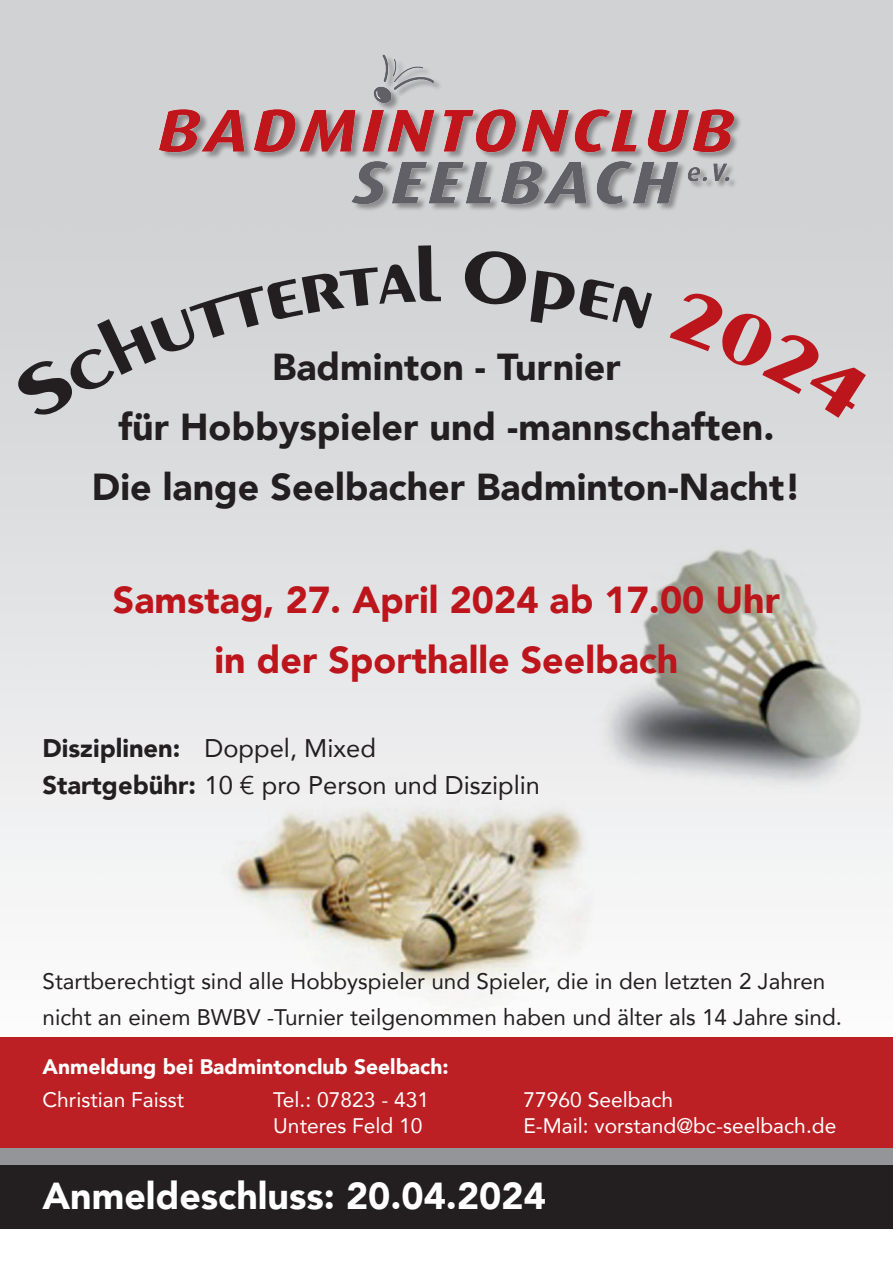
<style>
.page{position:relative;width:893px;height:1263px;background:#fff}
.page>*{position:absolute;margin:0;border:0;box-sizing:border-box;transform-origin:0 0}
.t1{font:900 37.5px/60px "Avenir";color:#231f20;text-align:center}
.t2{font:900 37.5px/60px "Avenir";color:#bc151c;text-align:center}
.t3{font:900 37.5px "Avenir";color:#fff}
.t4{font:25.5px/37.5px "Avenir";color:#231f20}
.t5{font:22.5px/36px "Avenir";color:#231f20}
.t6{font:21px/25.5px "Avenir";color:#fff}
.t7{font:900 21px "Avenir";color:#fff}
.s1{font-weight:900}
</style>
<div class="page">
<img style="left:0;top:0;width:893px;height:1007px">
<div style="left:0;top:1037px;width:893px;height:111px;background:#bc2024"></div>
<div style="left:0;top:1148px;width:893px;height:17px;background:#939598"></div>
<div style="left:0;top:1165px;width:893px;height:64px;background:#231f20"></div>
<svg style="left:18px;top:245px;width:423px;height:170px;background:#c0c0c2"></svg>
<svg style="left:465px;top:251px;width:187px;height:78px;background:#a2a2a3"></svg>
<svg style="left:670px;top:293px;width:196px;height:125px;background:#d0b0b3"></svg>
<div style="left:160px;top:55px;width:582px;height:157px;background:#231f20;opacity:.4"></div>
<img style="left:160px;top:53px;width:573px;height:153px">
<h1 class="t1" style="left:92px;top:336px;width:711px">Badminton - Turnier<br>für Hobbyspieler und -mannschaften.<br>Die lange Seelbacher Badminton-Nacht!</h1>
<h1 class="t2" style="left:113px;top:569px;width:669px">Samstag, 27. April 2024 ab 17.00 Uhr in der Sporthalle Seelbach</h1>
<p class="t4" style="left:43px;top:729px;width:499px"><span class="s1">Disziplinen:</span> Doppel, Mixed<br><span class="s1">Startgebühr:</span> 10 € pro Person und Disziplin</p>
<p class="t5" style="left:43px;top:962px;width:801px">Startberechtigt sind alle Hobbyspieler und Spieler, die in den letzten 2 Jahren nicht an einem BWBV -Turnier teilgenommen haben und älter als 14 Jahre sind.</p>
<p class="t7" style="left:43px;top:1048px;width:408px">Anmeldung bei Badmintonclub Seelbach:</p>
<p class="t6" style="left:43px;top:1087px;width:143px">Christian Faisst</p>
<p class="t6" style="left:273px;top:1087px;width:158px">Tel.: 07823 - 431<br>Unteres Feld 10</p>
<p class="t6" style="left:523px;top:1087px;width:314px">77960 Seelbach<br>E-Mail: vorstand@bc-seelbach.de</p>
<h1 class="t3" style="left:43px;top:1164px;width:505px">Anmeldeschluss: 20.04.2024</h1>
</div>
